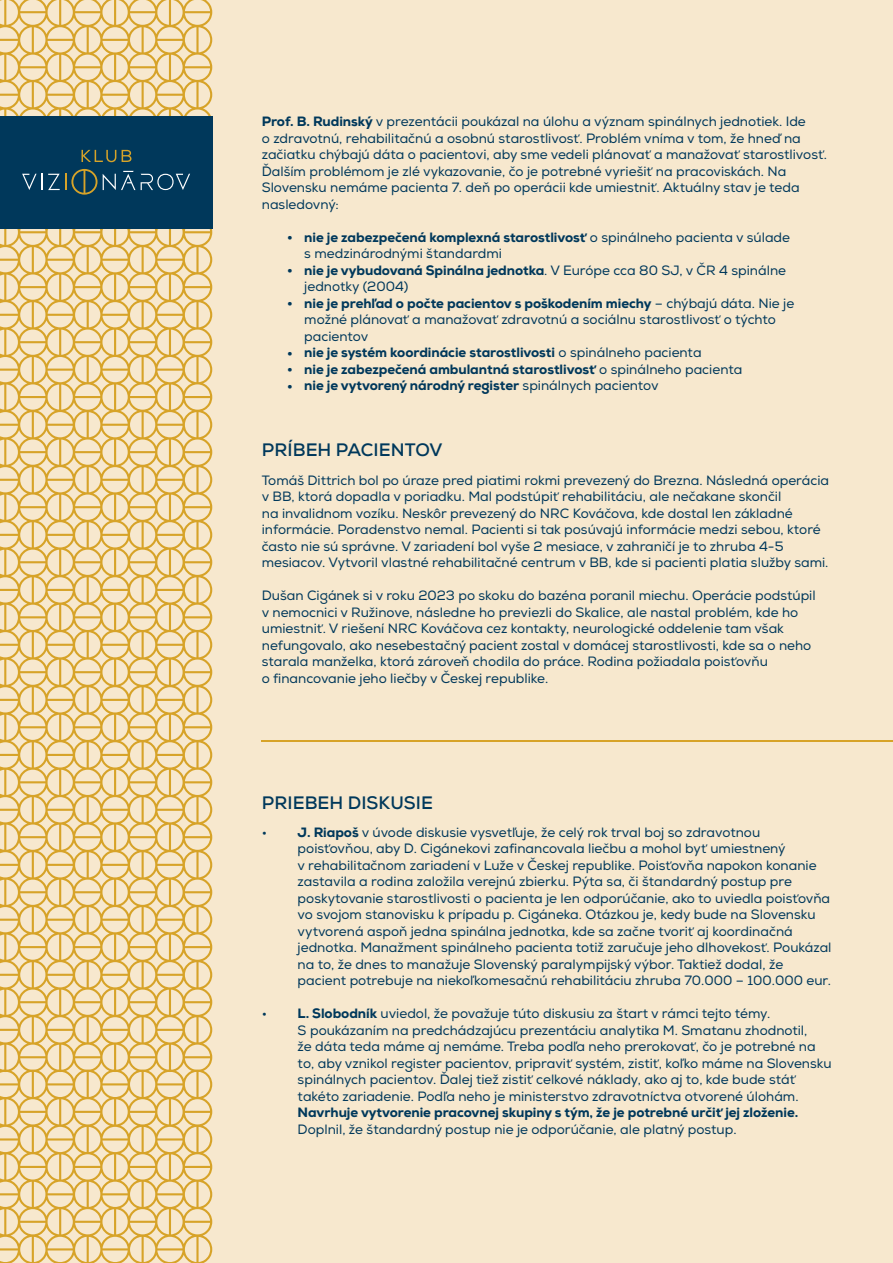
<style>
.page{position:relative;width:893px;height:1263px;background:#f7e8ce}
.page>*{position:absolute;margin:0;border:0;box-sizing:border-box;transform-origin:0 0}
.t1{font:700 18px "Nexa";letter-spacing:.005em;color:#00385b}
.t2{font:13.5px/16.5px "Nexa";color:#00385b}
.t3{font:800 13.5px/16.5px "Nexa";letter-spacing:-.005em;color:#00385b;text-align:justify}
.s1{font-weight:800}
</style>
<div class="page">
<svg style="left:0;top:522px;width:212px;height:548px"></svg>
<svg style="left:0;top:0;width:212px;height:522px"></svg>
<svg style="left:0;top:1070px;width:212px;height:193px"></svg>
<div style="left:0;top:116px;width:212px;height:113px;background:#00385b"></div>
<svg style="left:82px;top:150px;width:34px;height:12px"></svg>
<svg style="left:122px;top:150px;width:9px;height:12px"></svg>
<svg style="left:141px;top:174px;width:49px;height:16px"></svg>
<svg style="left:22px;top:169px;width:113px;height:26px"></svg>
<hr style="left:262px;top:740px;width:631px;height:2px;background:#d7a328">
<p class="t2" style="left:262px;top:113px;width:567px"><span class="s1">Prof. B. Rudinský</span> v prezentácii poukázal na úlohu a význam spinálnych jednotiek. Ide<br>o zdravotnú, rehabilitačnú a osobnú starostlivosť. Problém vníma v tom, že hneď na začiatku chýbajú dáta o pacientovi, aby sme vedeli plánovať a manažovať starostlivosť.<br>Ďalším problémom je zlé vykazovanie, čo je potrebné vyriešiť na pracoviskách. Na Slovensku nemáme pacienta 7. deň po operácii kde umiestniť. Aktuálny stav je teda nasledovný:</p>
<p class="t2" style="left:304px;top:229px;width:491px"><span class="s1">nie je zabezpečená komplexná starostlivosť</span> o spinálneho pacienta v súlade s medzinárodnými štandardmi<br><span class="s1">nie je vybudovaná Spinálna jednotka</span>. V Európe cca 80 SJ, v ČR 4 spinálne jednotky (2004)<br><span class="s1">nie je prehľad o počte pacientov s poškodením miechy</span> – chýbajú dáta. Nie je možné plánovať a manažovať zdravotnú a sociálnu starostlivosť o týchto pacientov<br><span class="s1">nie je systém koordinácie starostlivosti</span> o spinálneho pacienta<br><span class="s1">nie je zabezpečená ambulantná starostlivosť</span> o spinálneho pacienta<br><span class="s1">nie je vytvorený národný register</span> spinálnych pacientov</p>
<p class="t3" style="left:287px;top:230px;width:7px">•</p>
<p class="t3" style="left:287px;top:263px;width:7px">•</p>
<p class="t3" style="left:287px;top:296px;width:7px">•</p>
<p class="t3" style="left:287px;top:345px;width:7px">• • •</p>
<h1 class="t1" style="left:262px;top:439px;width:182px">PRÍBEH PACIENTOV</h1>
<p class="t2" style="left:262px;top:472px;width:569px">Tomáš Dittrich bol po úraze pred piatimi rokmi prevezený do Brezna. Následná operácia v BB, ktorá dopadla v poriadku. Mal podstúpiť rehabilitáciu, ale nečakane skončil<br>na invalidnom vozíku. Neskôr prevezený do NRC Kováčova, kde dostal len základné informácie. Poradenstvo nemal. Pacienti si tak posúvajú informácie medzi sebou, ktoré často nie sú správne. V zariadení bol vyše 2 mesiace, v zahraničí je to zhruba 4-5 mesiacov. Vytvoril vlastné rehabilitačné centrum v BB, kde si pacienti platia služby sami.</p>
<p class="t2" style="left:262px;top:587px;width:555px">Dušan Cigánek si v roku 2023 po skoku do bazéna poranil miechu. Operácie podstúpil v nemocnici v Ružinove, následne ho previezli do Skalice, ale nastal problém, kde ho umiestniť. V riešení NRC Kováčova cez kontakty, neurologické oddelenie tam však nefungovalo, ako nesebestačný pacient zostal v domácej starostlivosti, kde sa o neho starala manželka, ktorá zároveň chodila do práce. Rodina požiadala poisťovňu<br>o financovanie jeho liečby v Českej republike.</p>
<h1 class="t1" style="left:262px;top:791px;width:173px">PRIEBEH DISKUSIE</h1>
<p class="t2" style="left:262px;top:824px;width:7px">•</p>
<p class="t2" style="left:262px;top:1005px;width:7px">•</p>
<p class="t2" style="left:298px;top:824px;width:535px"><span class="s1">J. Riapoš</span> v úvode diskusie vysvetľuje, že celý rok trval boj so zdravotnou poisťovňou, aby D. Cigánekovi zafinancovala liečbu a mohol byť umiestnený<br>v rehabilitačnom zariadení v Luže v Českej republike. Poisťovňa napokon konanie zastavila a rodina založila verejnú zbierku. Pýta sa, či štandardný postup pre poskytovanie starostlivosti o pacienta je len odporúčanie, ako to uviedla poisťovňa vo svojom stanovisku k prípadu p. Cigáneka. Otázkou je, kedy bude na Slovensku vytvorená aspoň jedna spinálna jednotka, kde sa začne tvoriť aj koordinačná jednotka. Manažment spinálneho pacienta totiž zaručuje jeho dlhovekosť. Poukázal na to, že dnes to manažuje Slovenský paralympijský výbor. Taktiež dodal, že pacient potrebuje na niekoľkomesačnú rehabilitáciu zhruba 70.000 – 100.000 eur.</p>
<p class="t2" style="left:298px;top:1005px;width:536px"><span class="s1">L. Slobodník</span> uviedol, že považuje túto diskusiu za štart v rámci tejto témy.<br>S poukázaním na predchádzajúcu prezentáciu analytika M. Smatanu zhodnotil,<br>že dáta teda máme aj nemáme. Treba podľa neho prerokovať, čo je potrebné na to, aby vznikol register pacientov, pripraviť systém, zistiť, koľko máme na Slovensku spinálnych pacientov. Ďalej tiež zistiť celkové náklady, ako aj to, kde bude stáť takéto zariadenie. Podľa neho je ministerstvo zdravotníctva otvorené úlohám.</p>
<p class="t3" style="left:298px;top:1104px;width:502px">Navrhuje vytvorenie pracovnej skupiny s tým, že je potrebné určiť jej zloženie.</p>
<p class="t2" style="left:298px;top:1121px;width:440px">Doplnil, že štandardný postup nie je odporúčanie, ale platný postup.</p>
</div>
